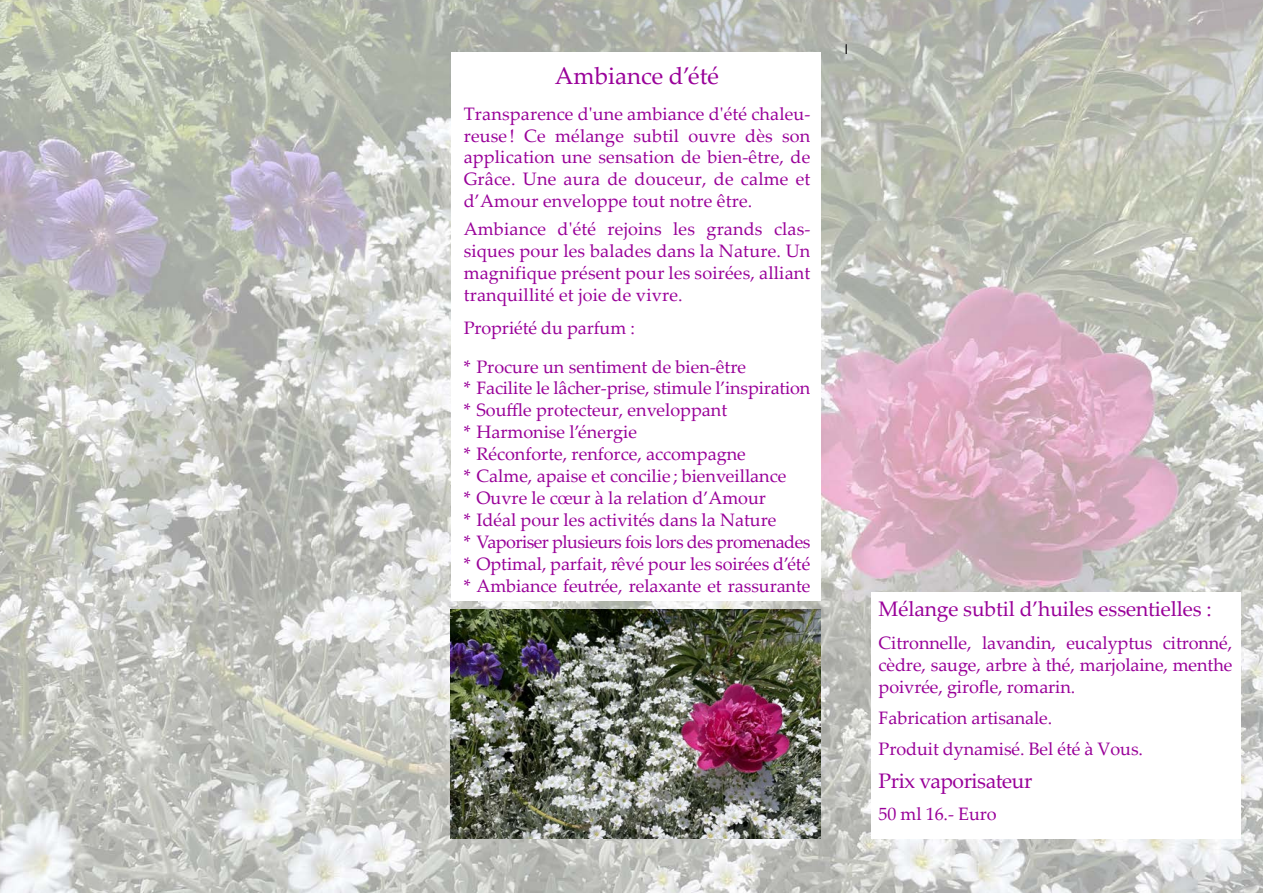
<style>
.page{position:relative;width:1263px;height:893px;background:#fff}
.page>*{position:absolute;margin:0;border:0;box-sizing:border-box;transform-origin:0 0}
.t1{font:24px "Palatino Linotype";color:#909}
.t2{font:21px "Palatino Linotype";letter-spacing:-.005em;color:#909}
.t3{font:18px/21.9px "Palatino Linotype";color:#909;text-align:justify}
</style>
<div class="page">
<img style="left:0;top:0;width:1263px;height:893px">
<img style="left:451px;top:609px;width:370px;height:230px">
<div style="left:871px;top:592px;width:370px;height:247px;background:#fff"></div>
<div style="left:451px;top:53px;width:370px;height:548px;background:#fff"></div>
<h1 class="t1" style="left:555px;top:66px;width:166px">Ambiance d’été</h1>
<p class="t3" style="left:464px;top:105px;width:348px">Transparence d'une ambiance d'été chaleu&shy;reuse ! Ce mélange subtil ouvre dès son application une sensation de bien-être, de Grâce. Une aura de douceur, de calme et d’Amour enveloppe tout notre être.</p>
<p class="t3" style="left:464px;top:220px;width:348px">Ambiance d'été rejoins les grands clas&shy;siques pour les balades dans la Nature. Un magnifique présent pour les soirées, alliant tranquillité et joie de vivre.</p>
<p class="t3" style="left:464px;top:311px;width:284px;line-height:38.4px">Propriété du parfum :<br>* Procure un sentiment de bien-être</p>
<p class="t3" style="left:464px;top:379px;width:348px;text-align:left">* Facilite le lâcher-prise, stimule l’inspiration * Souffle protecteur, enveloppant<br>* Harmonise l’énergie<br>* Réconforte, renforce, accompagne<br>* Calme, apaise et concilie ; bienveillance<br>* Ouvre le cœur à la relation d’Amour<br>* Idéal pour les activités dans la Nature<br>* Vaporiser plusieurs fois lors des promenades * Optimal, parfait, rêvé pour les soirées d’été * Ambiance feutrée, relaxante et rassurante</p>
<p class="t2" style="left:879px;top:601px;width:335px">Mélange subtil d’huiles essentielles :</p>
<p class="t3" style="left:879px;top:634px;width:355px">Citronnelle, lavandin, eucalyptus citronné, cèdre, sauge, arbre à thé, marjolaine, menthe poivrée, girofle, romarin.</p>
<p class="t3" style="left:879px;top:704px;width:266px;line-height:30.9px">Fabrication artisanale.<br>Produit dynamisé. Bel été à Vous.</p>
<p class="t2" style="left:879px;top:772px;width:155px">Prix vaporisateur</p>
<p class="t3" style="left:879px;top:805px;width:119px">50 ml 16.- Euro</p>
</div>
